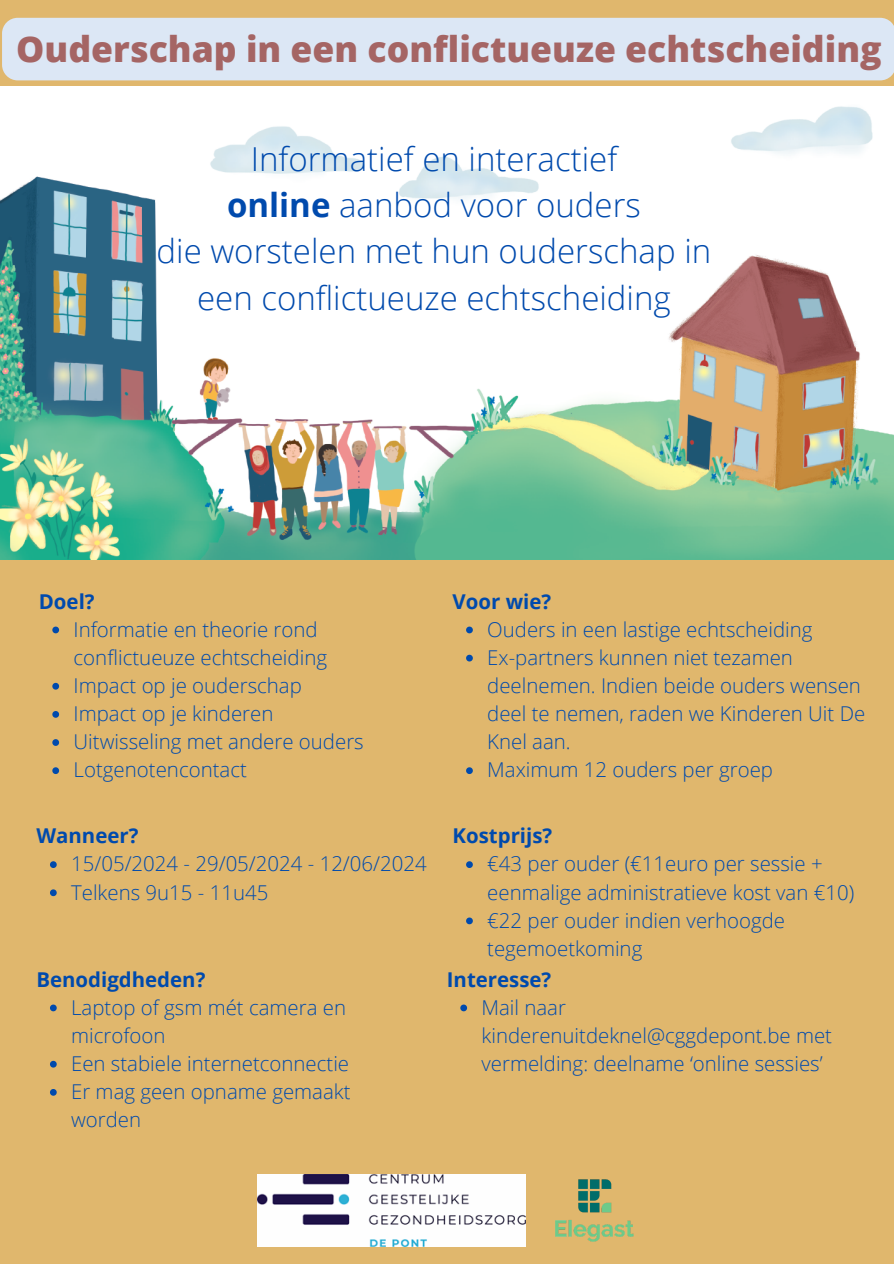
<style>
.page{position:relative;width:894px;height:1264px;background:#fff}
.page>*{position:absolute;margin:0;border:0;box-sizing:border-box;transform-origin:0 0}
.t1{font:800 35.55px "Open Sans";color:#a56564}
.t2{font:300 33px/46.2px "Open Sans";color:#004aad;text-align:center}
.t3{font:300 20.4px/28.2px "Open Sans";color:#004aad}
.t4{font:700 20.4px "Open Sans";color:#004aad}
.s1{font-weight:700}
</style>
<div class="page">
<div style="left:0;top:0;width:893px;height:1263px;background:#e0b76d"></div>
<img style="left:257px;top:1174px;width:268px;height:72px">
<img style="left:555px;top:1179px;width:79px;height:63px">
<img style="left:0;top:86px;width:893px;height:473px">
<div style="left:2px;top:18px;width:891px;height:62px;background:#dce7f5"></div>
<svg style="left:52px;top:626px;width:7px;height:7px"></svg>
<svg style="left:52px;top:683px;width:7px;height:6px"></svg>
<svg style="left:52px;top:711px;width:7px;height:6px"></svg>
<svg style="left:52px;top:739px;width:7px;height:7px"></svg>
<svg style="left:52px;top:767px;width:7px;height:7px"></svg>
<svg style="left:466px;top:626px;width:6px;height:7px"></svg>
<svg style="left:466px;top:654px;width:6px;height:7px"></svg>
<svg style="left:466px;top:767px;width:6px;height:7px"></svg>
<svg style="left:50px;top:861px;width:7px;height:7px"></svg>
<svg style="left:50px;top:889px;width:7px;height:7px"></svg>
<svg style="left:460px;top:1004px;width:7px;height:7px"></svg>
<svg style="left:466px;top:861px;width:6px;height:7px"></svg>
<svg style="left:466px;top:917px;width:6px;height:7px"></svg>
<svg style="left:50px;top:1004px;width:7px;height:7px"></svg>
<svg style="left:50px;top:1060px;width:7px;height:7px"></svg>
<svg style="left:50px;top:1089px;width:7px;height:6px"></svg>
<h2 class="t1" style="left:16px;top:24px;width:866px">Ouderschap in een conflictueuze echtscheiding</h2>
<h3 class="t2" style="left:156px;top:135px;width:556px">Informatief en interactief<br><span class="s1">online</span> aanbod voor ouders<br>die worstelen met hun ouderschap in een conflictueuze echtscheiding</h3>
<p class="t4" style="left:39px;top:587px;width:57px">Doel?</p>
<p class="t3" style="left:74px;top:614px;width:255px">Informatie en theorie rond conflictueuze echtscheiding</p>
<p class="t3" style="left:74px;top:671px;width:230px">Impact op je ouderschap</p>
<p class="t3" style="left:74px;top:699px;width:201px">Impact op je kinderen</p>
<p class="t3" style="left:74px;top:727px;width:291px">Uitwisseling met andere ouders</p>
<h3 class="t3" style="left:74px;top:755px;width:175px">Lotgenotencontact</h3>
<p class="t4" style="left:36px;top:821px;width:103px">Wanneer?</p>
<p class="t3" style="left:71px;top:849px;width:357px">15/05/2024 - 29/05/2024 - 12/06/2024</p>
<h3 class="t3" style="left:71px;top:877px;width:199px">Telkens 9u15 - 11u45</h3>
<p class="t4" style="left:36px;top:964px;width:170px">Benodigdheden?</p>
<h3 class="t3" style="left:71px;top:992px;width:276px">Laptop of gsm mét camera en microfoon</h3>
<p class="t3" style="left:71px;top:1048px;width:279px">Een stabiele internetconnectie</p>
<p class="t3" style="left:71px;top:1077px;width:281px">Er mag geen opname gemaakt worden</p>
<p class="t4" style="left:452px;top:587px;width:100px">Voor wie?</p>
<p class="t3" style="left:487px;top:614px;width:326px">Ouders in een lastige echtscheiding</p>
<p class="t3" style="left:487px;top:643px;width:379px">Ex-partners kunnen niet tezamen deelnemen. Indien beide ouders wensen deel te nemen, raden we Kinderen Uit De<br>Knel aan.</p>
<h3 class="t3" style="left:487px;top:755px;width:287px">Maximum 12 ouders per groep</h3>
<p class="t4" style="left:452px;top:821px;width:101px">Kostprijs?</p>
<h3 class="t3" style="left:487px;top:849px;width:368px">€43 per ouder (€11euro per sessie + eenmalige administratieve kost van €10)</h3>
<p class="t3" style="left:487px;top:905px;width:299px">€22 per ouder indien verhoogde tegemoetkoming</p>
<p class="t4" style="left:446px;top:964px;width:106px">Interesse?</p>
<p class="t3" style="left:481px;top:992px;width:352px">Mail naar kinderenuitdeknel@cggdepont.be met vermelding: deelname ‘online sessies’</p>
</div>
